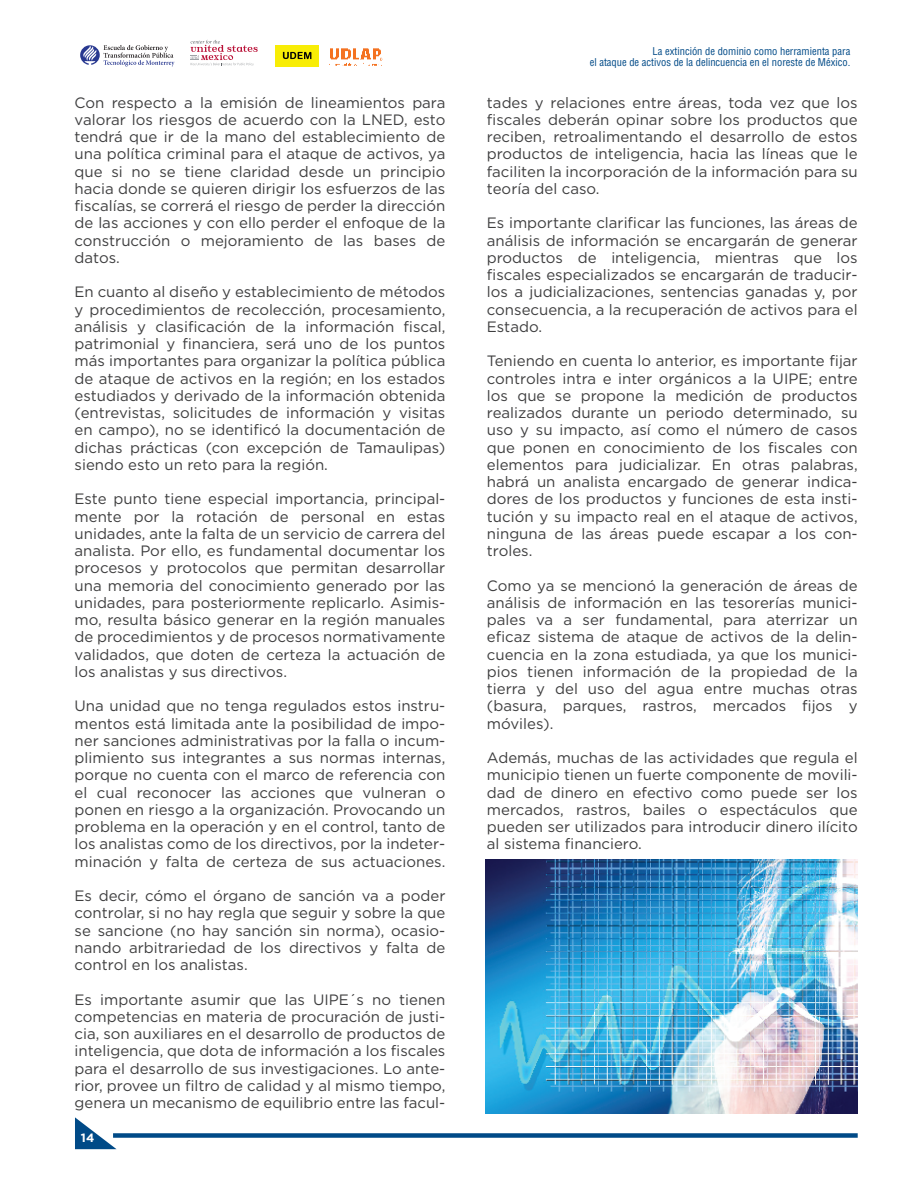
<style>
.page{position:relative;width:918px;height:1188px;background:#fff}
.page>*{position:absolute;margin:0;border:0;box-sizing:border-box;transform-origin:0 0}
.t1{font:15px/17.2px "Gotham";color:#3e3e3f;text-align:justify}
.t2{font:700 12px "Gotham";color:#fff}
.t3{font:condensed 10.5px/10.5px "Helvetica LT Std";color:#004a87;text-align:right}
</style>
<div class="page">
<svg style="left:75px;top:1117px;width:41px;height:32px"></svg>
<div style="left:113px;top:1133px;width:745px;height:5px;background:#004a87"></div>
<svg style="left:80px;top:45px;width:95px;height:21px"></svg>
<img style="left:329px;top:48px;width:54px;height:18px">
<div style="left:275px;top:45px;width:44px;height:21px;background:#f8ed06"></div>
<svg style="left:283px;top:52px;width:28px;height:7px"></svg>
<svg style="left:190px;top:40px;width:68px;height:26px"></svg>
<img style="left:485px;top:859px;width:373px;height:255px">
<p class="t1" style="left:75px;top:93px;width:372px">Con respecto a la emisión de lineamientos para valorar los riesgos de acuerdo con la LNED, esto tendrá que ir de la mano del establecimiento de una política criminal para el ataque de activos, ya que si no se tiene claridad desde un principio hacia donde se quieren dirigir los esfuerzos de las fiscalías, se correrá el riesgo de perder la dirección de las acciones y con ello perder el enfoque de la construcción o mejoramiento de las bases de datos.</p>
<p class="t1" style="left:75px;top:283px;width:372px">En cuanto al diseño y establecimiento de métodos y procedimientos de recolección, procesamiento, análisis y clasificación de la información fiscal, patrimonial y financiera, será uno de los puntos más importantes para organizar la política pública de ataque de activos en la región; en los estados estudiados y derivado de la información obtenida (entrevistas, solicitudes de información y visitas en campo), no se identificó la documentación de dichas prácticas (con excepción de Tamaulipas) siendo esto un reto para la región.</p>
<p class="t1" style="left:75px;top:490px;width:372px">Este punto tiene especial importancia, principal&shy;mente por la rotación de personal en estas unidades, ante la falta de un servicio de carrera del analista. Por ello, es fundamental documentar los procesos y protocolos que permitan desarrollar una memoria del conocimiento generado por las unidades, para posteriormente replicarlo. Asimis&shy;mo, resulta básico generar en la región manuales de procedimientos y de procesos normativamente validados, que doten de certeza la actuación de los analistas y sus directivos.</p>
<p class="t1" style="left:75px;top:697px;width:372px">Una unidad que no tenga regulados estos instru&shy;mentos está limitada ante la posibilidad de impo&shy;ner sanciones administrativas por la falla o incum&shy;plimiento sus integrantes a sus normas internas, porque no cuenta con el marco de referencia con el cual reconocer las acciones que vulneran o ponen en riesgo a la organización. Provocando un problema en la operación y en el control, tanto de los analistas como de los directivos, por la indeter&shy;minación y falta de certeza de sus actuaciones.</p>
<p class="t1" style="left:75px;top:887px;width:372px">Es decir, cómo el órgano de sanción va a poder controlar, si no hay regla que seguir y sobre la que se sancione (no hay sanción sin norma), ocasio&shy;nando arbitrariedad de los directivos y falta de control en los analistas.</p>
<p class="t1" style="left:75px;top:990px;width:372px">Es importante asumir que las UIPE´s no tienen competencias en materia de procuración de justi&shy;cia, son auxiliares en el desarrollo de productos de inteligencia, que dota de información a los fiscales para el desarrollo de sus investigaciones. Lo ante&shy;rior, provee un filtro de calidad y al mismo tiempo, genera un mecanismo de equilibrio entre las facul-</p>
<p class="t2" style="left:81px;top:1130px;width:15px">14</p>
<p class="t3" style="left:590px;top:46px;width:262px">La extinción de dominio como herramienta para<br>el ataque de activos de la delincuencia en el noreste de México.</p>
<p class="t1" style="left:487px;top:93px;width:372px">tades y relaciones entre áreas, toda vez que los fiscales deberán opinar sobre los productos que reciben, retroalimentando el desarrollo de estos productos de inteligencia, hacia las líneas que le faciliten la incorporación de la información para su teoría del caso.</p>
<p class="t1" style="left:487px;top:214px;width:372px">Es importante clarificar las funciones, las áreas de análisis de información se encargarán de generar productos de inteligencia, mientras que los fiscales especializados se encargarán de traducir&shy;los a judicializaciones, sentencias ganadas y, por consecuencia, a la recuperación de activos para el Estado.</p>
<p class="t1" style="left:487px;top:352px;width:372px">Teniendo en cuenta lo anterior, es importante fijar controles intra e inter orgánicos a la UIPE; entre los que se propone la medición de productos realizados durante un periodo determinado, su uso y su impacto, así como el número de casos que ponen en conocimiento de los fiscales con elementos para judicializar. En otras palabras, habrá un analista encargado de generar indica&shy;dores de los productos y funciones de esta insti&shy;tución y su impacto real en el ataque de activos, ninguna de las áreas puede escapar a los con&shy;troles.</p>
<p class="t1" style="left:487px;top:576px;width:372px">Como ya se mencionó la generación de áreas de análisis de información en las tesorerías munici&shy;pales va a ser fundamental, para aterrizar un eficaz sistema de ataque de activos de la delin&shy;cuencia en la zona estudiada, ya que los munici&shy;pios tienen información de la propiedad de la tierra y del uso del agua entre muchas otras (basura, parques, rastros, mercados fijos y móviles).</p>
<p class="t1" style="left:487px;top:749px;width:372px">Además, muchas de las actividades que regula el municipio tienen un fuerte componente de movili&shy;dad de dinero en efectivo como puede ser los mercados, rastros, bailes o espectáculos que pueden ser utilizados para introducir dinero ilícito al sistema financiero.</p>
</div>
